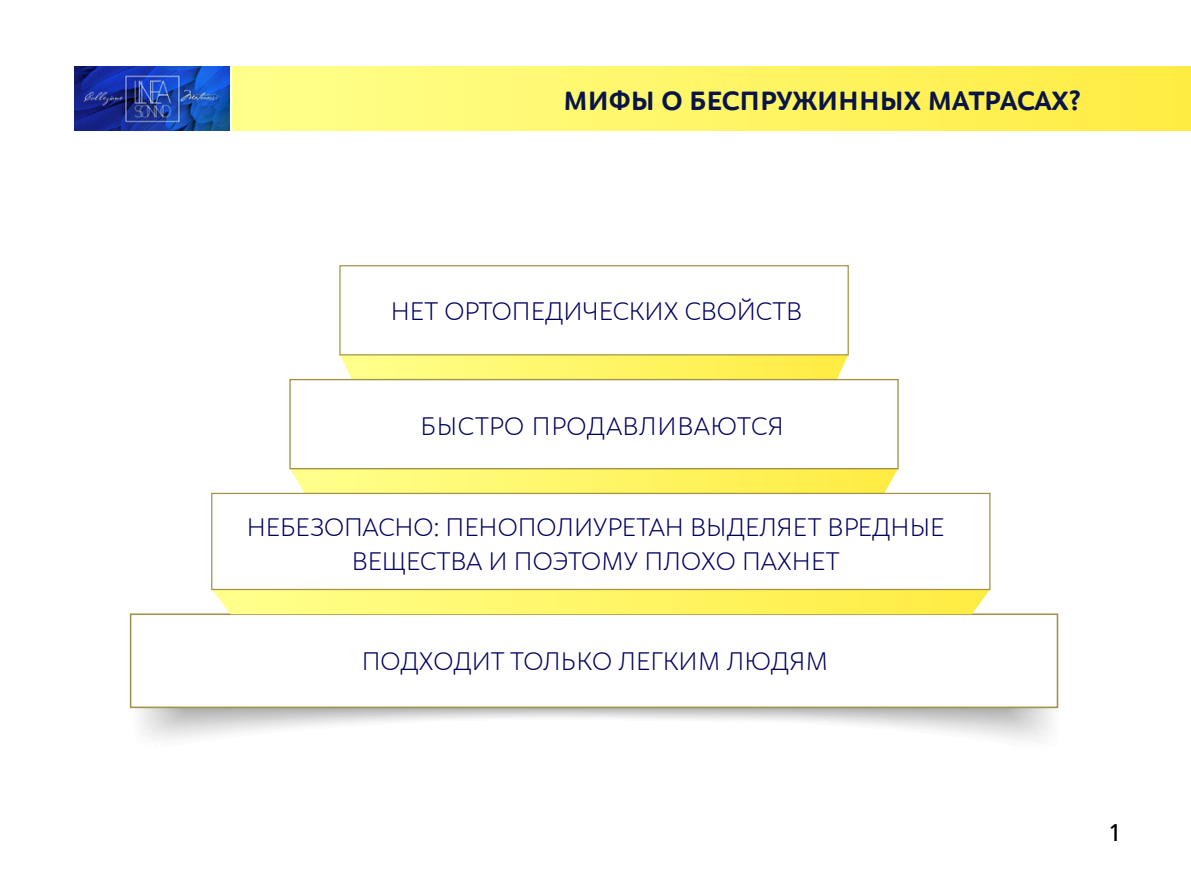
<style>
.page{position:relative;width:1191px;height:882px;background:#fff}
.page>*{position:absolute;margin:0;border:0;box-sizing:border-box;transform-origin:0 0}
.t1{font:700 28px "M.Video";color:#091548}
.t2{font:300 27px/33.8px "M.Video";color:#00005f;text-align:center}
.t3{font:300 27px "M.Video";letter-spacing:.025em;color:#00005f}
.t4{font:24px "Neue Frutiger World";color:#000}
</style>
<div class="page">
<div style="left:231px;top:66px;width:960px;height:65px;background:linear-gradient(to right,#ffff8c,#ffec42)"></div>
<svg style="left:132px;top:636px;width:927px;height:104px"></svg>
<div style="left:130px;top:613px;width:928px;height:95px;background:#fff;border:2px solid #a3934a"></div>
<svg style="left:340px;top:355px;width:508px;height:24px"></svg>
<svg style="left:290px;top:469px;width:608px;height:24px"></svg>
<svg style="left:212px;top:590px;width:778px;height:24px"></svg>
<img style="left:75px;top:66px;width:155px;height:65px">
<div style="left:339px;top:265px;width:510px;height:90px;border:1px solid #a3934a"></div>
<div style="left:289px;top:379px;width:609px;height:90px;border:1px solid #a3934a"></div>
<div style="left:211px;top:493px;width:779px;height:97px;border:1px solid #a3934a"></div>
<hr style="left:230px;top:66px;width:2px;height:70px;background:#fff">
<p class="t1" style="left:563px;top:85px;width:519px">МИФЫ О БЕСПРУЖИННЫХ МАТРАСАХ?</p>
<p class="t2" style="left:391px;top:296px;width:413px">НЕТ ОРТОПЕДИЧЕСКИХ СВОЙСТВ</p>
<p class="t3" style="left:420px;top:413px;width:364px">БЫСТРО ПРОДАВЛИВАЮТСЯ</p>
<p class="t2" style="left:247px;top:511px;width:699px">НЕБЕЗОПАСНО: ПЕНОПОЛИУРЕТАН ВЫДЕЛЯЕТ ВРЕДНЫЕ<br>ВЕЩЕСТВА И ПОЭТОМУ ПЛОХО ПАХНЕТ</p>
<p class="t2" style="left:362px;top:645px;width:468px">ПОДХОДИТ ТОЛЬКО ЛЕГКИМ ЛЮДЯМ</p>
<p class="t4" style="left:1107px;top:813px;width:15px">1</p>
</div>
